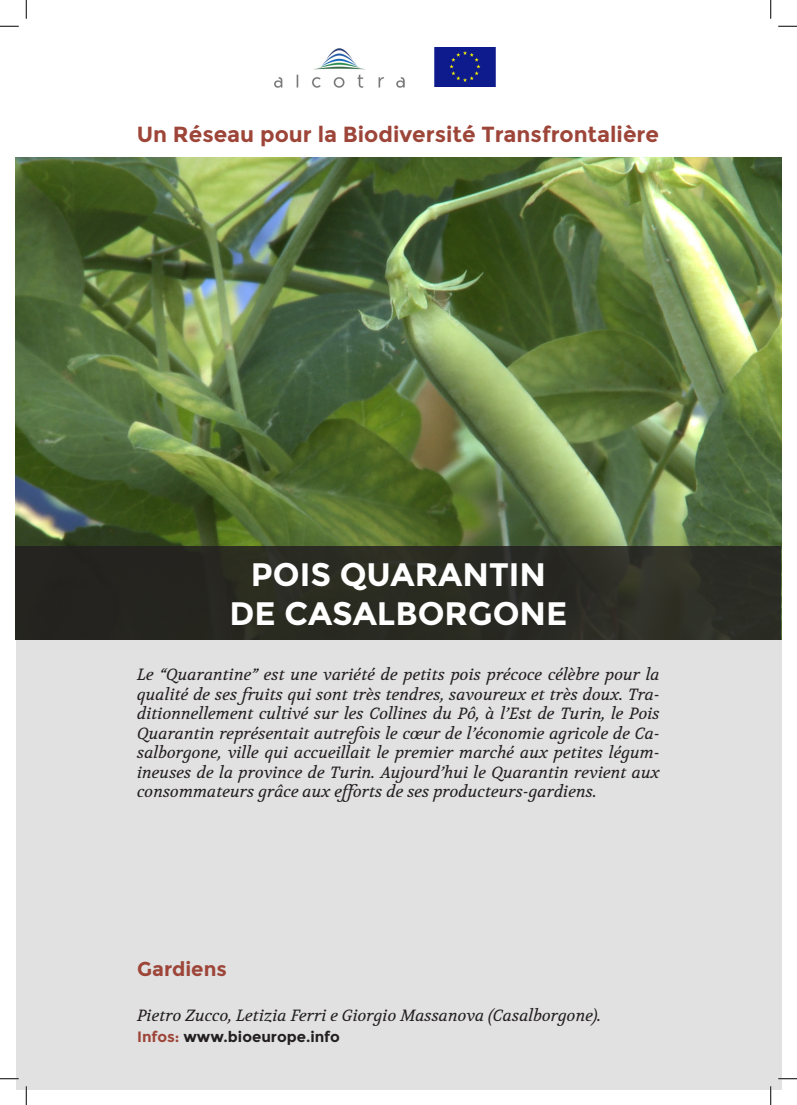
<style>
.page{position:relative;width:797px;height:1105px;background:#fff}
.page>*{position:absolute;margin:0;border:0;box-sizing:border-box;transform-origin:0 0}
.t1{font:700 32.5px "Montserrat";color:#fff}
.t2{font:700 21.88px "Montserrat";color:#9d4538}
.t3{font:700 20px "Montserrat";color:#9d4538}
.t4{font:italic 16.25px/19.5px "Volkhov";color:#231f20;text-align:justify}
.t5{font:700 15px "Montserrat";color:#231f20}
.s1{color:#9d4538}
</style>
<div class="page">
<div style="left:16px;top:157px;width:765px;height:932px;background:#e1e1e1"></div>
<img style="left:434px;top:47px;width:62px;height:39px">
<img style="left:274px;top:48px;width:130px;height:39px">
<img style="left:16px;top:157px;width:765px;height:389px">
<div style="left:16px;top:546px;width:765px;height:94px;background:#292a22"></div>
<svg style="left:0;top:25px;width:19px;height:2px"></svg>
<svg style="left:778px;top:25px;width:19px;height:2px"></svg>
<svg style="left:0;top:1078px;width:19px;height:1px"></svg>
<svg style="left:778px;top:1078px;width:19px;height:1px"></svg>
<svg style="left:25px;top:0;width:2px;height:19px"></svg>
<svg style="left:25px;top:1086px;width:2px;height:19px"></svg>
<svg style="left:770px;top:0;width:1px;height:19px"></svg>
<svg style="left:770px;top:1086px;width:1px;height:19px"></svg>
<p class="t2" style="left:137px;top:121px;width:523px">Un Réseau pour la Biodiversité Transfrontalière</p>
<p class="t1" style="left:251px;top:555px;width:297px">POIS QUARANTIN</p>
<p class="t1" style="left:230px;top:594px;width:339px">DE CASALBORGONE</p>
<p class="t4" style="left:137px;top:665px;width:524px">Le “Quarantine” est une variété de petits pois précoce célèbre pour la qualité de ses fruits qui sont très tendres, savoureux et très doux. Tra&shy;ditionnellement cultivé sur les Collines du Pô, à l’Est de Turin, le Pois Quarantin représentait autrefois le cœur de l’économie agricole de Ca&shy;salborgone, ville qui accueillait le premier marché aux petites légum&shy;ineuses de la province de Turin. Aujourd’hui le Quarantin revient aux consommateurs grâce aux efforts de ses producteurs-gardiens.</p>
<p class="t3" style="left:137px;top:957px;width:91px">Gardiens</p>
<p class="t4" style="left:137px;top:1006px;width:465px">Pietro Zucco, Letizia Ferri e Giorgio Massanova (Casalborgone).</p>
<p class="t5" style="left:137px;top:1028px;width:204px"><span class="s1">Infos:</span> www.bioeurope.info</p>
</div>
